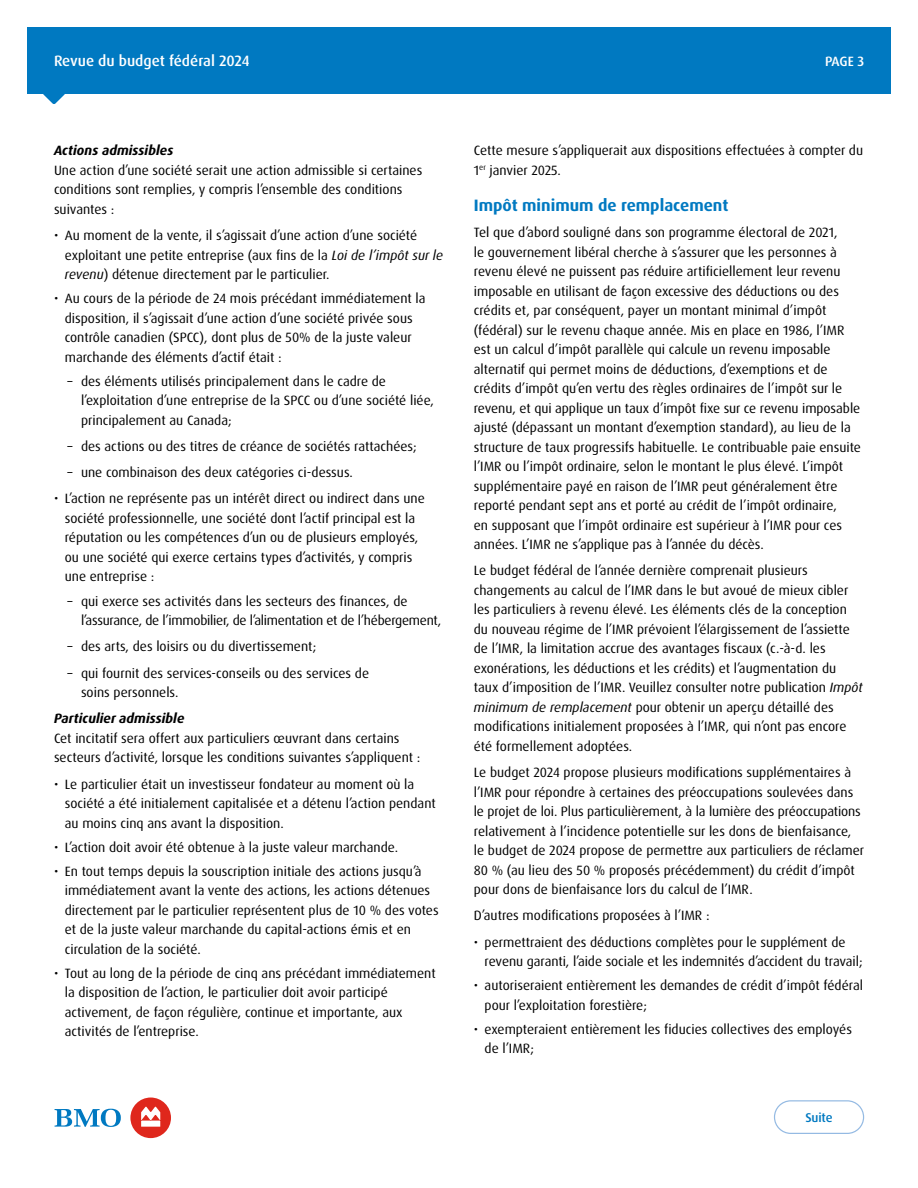
<style>
.page{position:relative;width:918px;height:1188px;background:#fff}
.page>*{position:absolute;margin:0;border:0;box-sizing:border-box;transform-origin:0 0}
.Paragraph_Headline_H4{font:700 16.5px "Dax Pro";color:#0079c1}
.t1{font:500 15px "Dax Pro";color:#fff}
.Body_Copy{font:13.5px/19.5px "Dax Pro";color:#000}
.Body_Copy-2{font:13.5px/19.5px "Dax Pro";letter-spacing:-.02em;color:#000}
.Subhead_italic_H5{font:italic 700 13.5px "Dax Pro";color:#000}
.t2{font:500 13.5px "Dax Pro";color:#fff}
.t3{font:500 12.75px "Dax OT";letter-spacing:-.01em;color:#0079c1}
.s1{font-style:italic}
</style>
<div class="page">
<div style="left:27px;top:27px;width:864px;height:67px;background:#0079c1"></div>
<svg style="left:43px;top:94px;width:22px;height:10px"></svg>
<svg style="left:774px;top:1100px;width:90px;height:34px"></svg>
<svg style="left:55px;top:1109px;width:66px;height:18px"></svg>
<div style="left:130px;top:1098px;width:41px;height:40px;background:#df271c;border-radius:50%"></div>
<svg style="left:141px;top:1107px;width:19px;height:20px"></svg>
<p class="t1" style="left:54px;top:51px;width:197px">Revue du budget fédéral 2024</p>
<h5 class="Subhead_italic_H5" style="left:54px;top:142px;width:121px">Actions admissibles</h5>
<p class="Body_Copy" style="left:54px;top:160px;width:370px">Une action d’une société serait une action admissible si certaines conditions sont remplies, y compris l’ensemble des conditions suivantes :</p>
<p class="Body_Copy" style="left:65px;top:226px;width:380px;text-indent:-11px">• Au moment de la vente, il s’agissait d’une action d’une société exploitant une petite entreprise (aux fins de la <span class="s1">Loi de l’impôt sur le revenu</span>) détenue directement par le particulier.</p>
<p class="Body_Copy" style="left:65px;top:289px;width:362px;text-indent:-11px">• Au cours de la période de 24 mois précédant immédiatement la disposition, il s’agissait d’une action d’une société privée sous contrôle canadien (SPCC), dont plus de 50% de la juste valeur marchande des éléments d’actif était :</p>
<p class="Body_Copy" style="left:81px;top:371px;width:355px;text-indent:-14px">– des éléments utilisés principalement dans le cadre de l’exploitation d’une entreprise de la SPCC ou d’une société liée, principalement au Canada;</p>
<p class="Body_Copy" style="left:68px;top:437px;width:351px">– des actions ou des titres de créance de sociétés rattachées;</p>
<p class="Body_Copy" style="left:68px;top:463px;width:287px">– une combinaison des deux catégories ci-dessus.</p>
<p class="Body_Copy" style="left:65px;top:489px;width:362px;text-indent:-11px">• L’action ne représente pas un intérêt direct ou indirect dans une société professionnelle, une société dont l’actif principal est la réputation ou les compétences d’un ou de plusieurs employés, ou une société qui exerce certains types d’activités, y compris une entreprise :</p>
<p class="Body_Copy-2" style="left:81px;top:591px;width:362px;text-indent:-14px">– qui exerce ses activités dans les secteurs des finances, de l’assurance, de l’immobilier, de l’alimentation et de l’hébergement,</p>
<p class="Body_Copy" style="left:68px;top:637px;width:250px">– des arts, des loisirs ou du divertissement;</p>
<p class="Body_Copy" style="left:81px;top:663px;width:290px;text-indent:-14px">– qui fournit des services-conseils ou des services de soins personnels.</p>
<h5 class="Subhead_italic_H5" style="left:54px;top:710px;width:132px">Particulier admissible</h5>
<p class="Body_Copy" style="left:54px;top:728px;width:368px">Cet incitatif sera offert aux particuliers œuvrant dans certains secteurs d’activité, lorsque les conditions suivantes s’appliquent :</p>
<p class="Body_Copy" style="left:65px;top:774px;width:373px;text-indent:-11px">• Le particulier était un investisseur fondateur au moment où la société a été initialement capitalisée et a détenu l’action pendant au moins cinq ans avant la disposition.</p>
<p class="Body_Copy" style="left:54px;top:837px;width:346px">• L’action doit avoir été obtenue à la juste valeur marchande.</p>
<p class="Body_Copy" style="left:65px;top:861px;width:375px;text-indent:-11px">• En tout temps depuis la souscription initiale des actions jusqu’à immédiatement avant la vente des actions, les actions détenues directement par le particulier représentent plus de 10 % des votes et de la juste valeur marchande du capital-actions émis et en circulation de la société.</p>
<p class="Body_Copy" style="left:65px;top:963px;width:372px;text-indent:-11px">• Tout au long de la période de cinq ans précédant immédiatement la disposition de l’action, le particulier doit avoir participé activement, de façon régulière, continue et importante, aux activités de l’entreprise.</p>
<p class="t2" style="left:825px;top:53px;width:41px">PAGE 3</p>
<p class="Body_Copy" style="left:474px;top:141px;width:391px">Cette mesure s’appliquerait aux dispositions effectuées à compter du<br>1<sup>er</sup> janvier 2025.</p>
<h4 class="Paragraph_Headline_H4" style="left:474px;top:194px;width:256px">Impôt minimum de remplacement</h4>
<p class="Body_Copy" style="left:474px;top:223px;width:389px">Tel que d’abord souligné dans son programme électoral de 2021,<br>le gouvernement libéral cherche à s’assurer que les personnes à revenu élevé ne puissent pas réduire artificiellement leur revenu imposable en utilisant de façon excessive des déductions ou des crédits et, par conséquent, payer un montant minimal d’impôt (fédéral) sur le revenu chaque année. Mis en place en 1986, l’IMR est un calcul d’impôt parallèle qui calcule un revenu imposable alternatif qui permet moins de déductions, d’exemptions et de crédits d’impôt qu’en vertu des règles ordinaires de l’impôt sur le revenu, et qui applique un taux d’impôt fixe sur ce revenu imposable ajusté (dépassant un montant d’exemption standard), au lieu de la structure de taux progressifs habituelle. Le contribuable paie ensuite l’IMR ou l’impôt ordinaire, selon le montant le plus élevé. L’impôt supplémentaire payé en raison de l’IMR peut généralement être reporté pendant sept ans et porté au crédit de l’impôt ordinaire,<br>en supposant que l’impôt ordinaire est supérieur à l’IMR pour ces années. L’IMR ne s’applique pas à l’année du décès.</p>
<p class="Body_Copy" style="left:474px;top:561px;width:391px">Le budget fédéral de l’année dernière comprenait plusieurs changements au calcul de l’IMR dans le but avoué de mieux cibler les particuliers à revenu élevé. Les éléments clés de la conception du nouveau régime de l’IMR prévoient l’élargissement de l’assiette de l’IMR, la limitation accrue des avantages fiscaux (c.-à-d. les exonérations, les déductions et les crédits) et l’augmentation du taux d’imposition de l’IMR. Veuillez consulter notre publication <span class="s1">Impôt minimum de remplacement</span> pour obtenir un aperçu détaillé des modifications initialement proposées à l’IMR, qui n’ont pas encore été formellement adoptées.</p>
<p class="Body_Copy" style="left:474px;top:763px;width:392px">Le budget 2024 propose plusieurs modifications supplémentaires à l’IMR pour répondre à certaines des préoccupations soulevées dans le projet de loi. Plus particulièrement, à la lumière des préoccupations relativement à l’incidence potentielle sur les dons de bienfaisance, le budget de 2024 propose de permettre aux particuliers de réclamer 80 % (au lieu des 50 % proposés précédemment) du crédit d’impôt pour dons de bienfaisance lors du calcul de l’IMR.</p>
<p class="Body_Copy" style="left:474px;top:906px;width:237px">D’autres modifications proposées à l’IMR :</p>
<p class="Body_Copy" style="left:485px;top:932px;width:379px;text-indent:-11px">• permettraient des déductions complètes pour le supplément de revenu garanti, l’aide sociale et les indemnités d’accident du travail;</p>
<p class="Body_Copy" style="left:485px;top:976px;width:380px;text-indent:-11px">• autoriseraient entièrement les demandes de crédit d’impôt fédéral pour l’exploitation forestière;</p>
<p class="Body_Copy" style="left:485px;top:1019px;width:369px;text-indent:-11px">• exempteraient entièrement les fiducies collectives des employés de l’IMR;</p>
<p class="t3" style="left:805px;top:1109px;width:29px">Suite</p>
</div>
